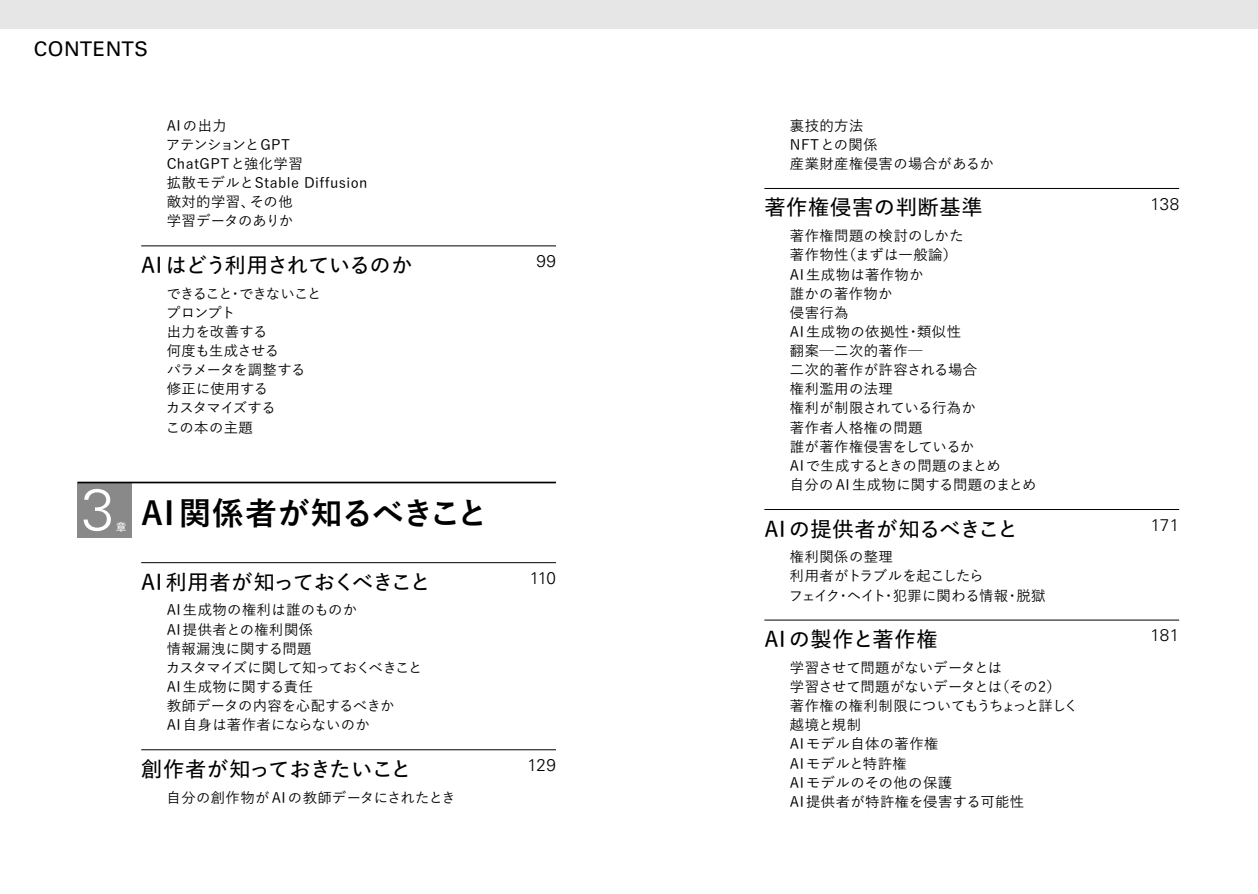
<style>
.page{position:relative;width:1258px;height:894px;background:#fff}
.page>*{position:absolute;margin:0;border:0;box-sizing:border-box;transform-origin:0 0}
.t1{font:300 58.5px "Univers LT Std";color:#fff}
.t2{font:700 31.95px "Yu Go Pr 6 N";letter-spacing:-.005em;color:#000}
.t3{font:600 21.3px "Yu Go Pr 6 N";letter-spacing:.015em;color:#000}
.t4{font:600 21.3px "Yu Go Pr 6 N";letter-spacing:-.03em;color:#000}
.t5{font:600 21.3px "Yu Go Pr 6 N";letter-spacing:-.04em;color:#000}
.t6{font:600 21.3px "Yu Go Pr 6 N";letter-spacing:-.02em;color:#000}
.t7{font:20.25px "Univers LT Std";letter-spacing:.03em;color:#000}
.t8{font:300 16.95px "Univers LT Std";letter-spacing:-.005em;color:#000}
.t9{font:500 14.4px/19.2px "Yu Go Pr 6 N";letter-spacing:.025em;color:#000}
.t10{font:500 14.4px/19.2px "Yu Go Pr 6 N";letter-spacing:-.04em;color:#000}
.t11{font:500 14.4px/19.2px "Yu Go Pr 6 N";letter-spacing:.005em;color:#000}
.t12{font:600 10.95px "Yu Go Pr 6 N";color:#fff}
</style>
<div class="page">
<hr style="left:141px;top:246px;width:415px;height:1px;background:#000">
<hr style="left:77px;top:482px;width:479px;height:1px;background:#000">
<hr style="left:141px;top:562px;width:415px;height:1px;background:#000">
<hr style="left:141px;top:749px;width:415px;height:1px;background:#000">
<hr style="left:764px;top:188px;width:415px;height:1px;background:#000">
<hr style="left:764px;top:509px;width:415px;height:1px;background:#000">
<hr style="left:764px;top:620px;width:415px;height:1px;background:#000">
<div style="left:77px;top:483px;width:55px;height:55px;background:#898989"></div>
<div style="left:0;top:0;width:1257px;height:28px;background:#e6e6e6"></div>
<h3 class="t7" style="left:34px;top:36px;width:116px">CONTENTS</h3>
<p class="t9" style="left:166px;top:114px;width:203px">AIの出力<br>アテンションとGPT<br>ChatGPTと強化学習<br>拡散モデルとStable Diffusion敵対的学習、その他<br>学習データのありか</p>
<h3 class="t5" style="left:141px;top:245px;width:273px">AI はどう利用されているのか</h3>
<p class="t8" style="left:536px;top:251px;width:21px">99</p>
<p class="t10" style="left:166px;top:282px;width:157px">できること・できないことプロンプト<br>出力を改善する<br>何度も生成させる<br>パラメータを調整する修正に使用する<br>カスタマイズする<br>この本の主題</p>
<h1 class="t1" style="left:82px;top:474px;width:34px">3</h1>
<p class="t12" style="left:116px;top:517px;width:12px">章</p>
<h2 class="t2" style="left:141px;top:495px;width:349px">AI 関係者が知るべきこと</h2>
<h3 class="t4" style="left:141px;top:562px;width:291px">AI 利用者が知っておくべきこと</h3>
<p class="t8" style="left:530px;top:568px;width:28px">110</p>
<p class="t9" style="left:166px;top:599px;width:258px">AI 生成物の権利は誰のものか<br>AI 提供者との権利関係<br>情報漏洩に関する問題<br>カスタマイズに関して知っておくべきこと<br>AI 生成物に関する責任<br>教師データの内容を心配するべきか<br>AI 自身は著作者にならないのか</p>
<h3 class="t6" style="left:141px;top:749px;width:272px">創作者が知っておきたいこと</h3>
<p class="t8" style="left:527px;top:755px;width:30px">129</p>
<p class="t9" style="left:167px;top:786px;width:291px">自分の創作物が AI の教師データにされたとき</p>
<p class="t9" style="left:790px;top:114px;width:205px">裏技的方法<br>NFTとの関係<br>産業財産権侵害の場合があるか</p>
<h3 class="t3" style="left:764px;top:188px;width:220px">著作権侵害の判断基準</h3>
<p class="t8" style="left:1150px;top:194px;width:30px">138</p>
<p class="t9" style="left:789px;top:225px;width:248px">著作権問題の検討のしかた<br>著作物性（まずは一般論）<br>AI生成物は著作物か<br>誰かの著作物か<br>侵害行為<br>AI 生成物の依拠性・類似性<br>翻案─二次的著作─<br>二次的著作が許容される場合<br>権利濫用の法理<br>権利が制限されている行為か<br>著作者人格権の問題<br>誰が著作権侵害をしているか<br>AIで生成するときの問題のまとめ<br>自分の AI 生成物に関する問題のまとめ</p>
<h3 class="t3" style="left:764px;top:509px;width:255px">AI の提供者が知るべきこと</h3>
<p class="t8" style="left:1150px;top:515px;width:30px">171</p>
<p class="t11" style="left:789px;top:546px;width:258px">権利関係の整理<br>利用者がトラブルを起こしたら<br>フェイク・ヘイト・犯罪に関わる情報・脱獄</p>
<h3 class="t3" style="left:764px;top:619px;width:175px">AI の製作と著作権</h3>
<p class="t8" style="left:1150px;top:625px;width:30px">181</p>
<p class="t9" style="left:790px;top:656px;width:290px">学習させて問題がないデータとは<br>学習させて問題がないデータとは（その2）著作権の権利制限についてもうちょっと詳しく越境と規制<br>AI モデル自体の著作権<br>AI モデルと特許権<br>AI モデルのその他の保護<br>AI 提供者が特許権を侵害する可能性</p>
</div>
